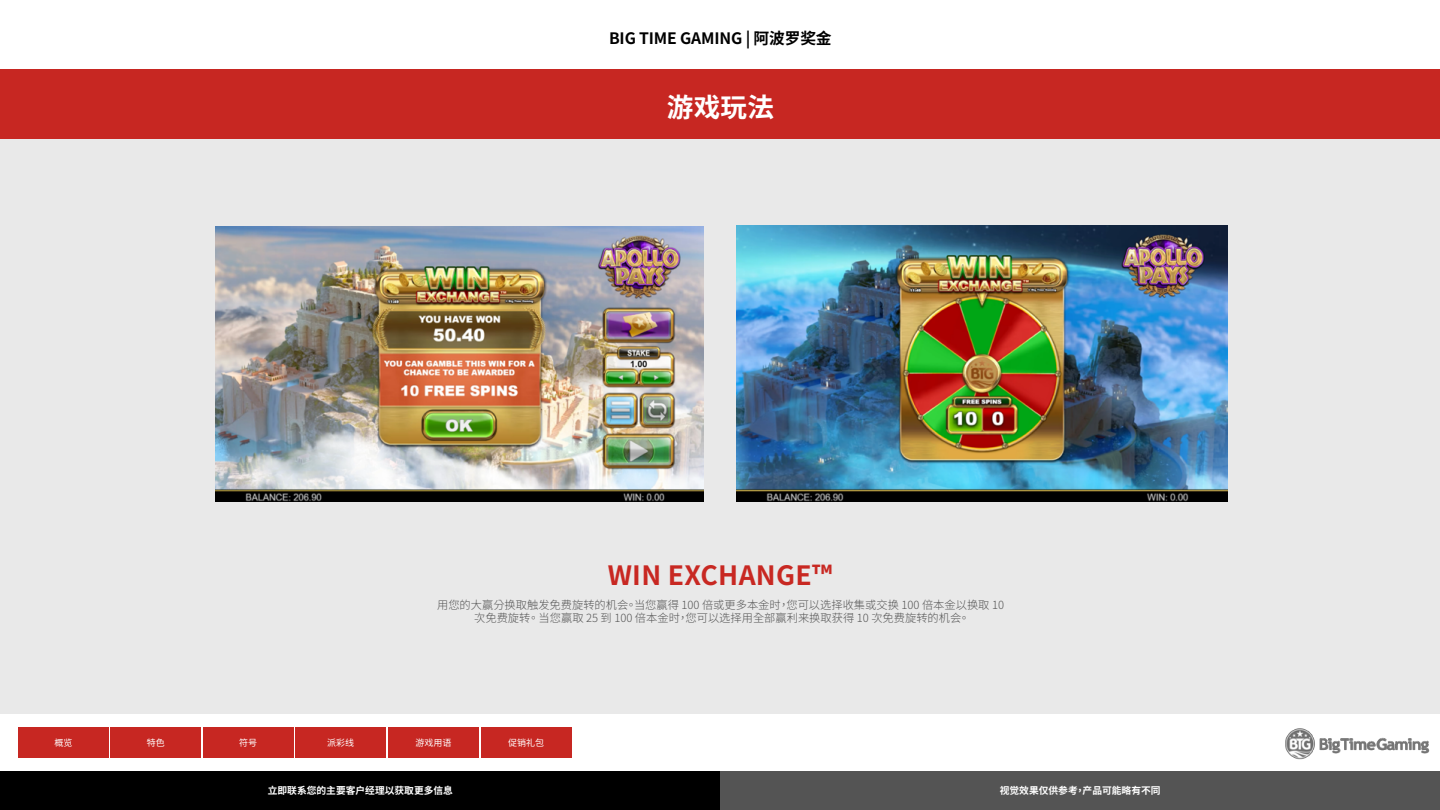
<style>
.page{position:relative;width:1440px;height:810px;background:#fff}
.page>*{position:absolute;margin:0;border:0;box-sizing:border-box;transform-origin:0 0}
.t1{font:700 26.55px "Noto Sans CJ Ktc";letter-spacing:.01em;color:#c82822}
.t2{font:700 26.55px "Noto Sans CJ Ktc";color:#fff}
.t3{font:700 15.75px "Noto Sans CJ Ktc";letter-spacing:-.01em;color:#000}
.t4{font:300 11.25px/13.5px "Noto Sans CJ Ktc";color:#545454;text-align:center}
.t5{font:700 9.75px "Noto Sans CJ Ktc";color:#fff}
.t6{font:9px "Noto Sans CJ Ktc";color:#fff}
</style>
<div class="page">
<div style="left:0;top:69px;width:1440px;height:645px;background:#e8e8e8"></div>
<div style="left:0;top:69px;width:1440px;height:69px;background:#c72722"></div>
<img style="left:1285px;top:728px;width:145px;height:32px">
<img style="left:216px;top:227px;width:487px;height:274px">
<img style="left:737px;top:225px;width:490px;height:276px">
<div style="left:18px;top:728px;width:91px;height:30px;background:#c72722"></div>
<div style="left:111px;top:728px;width:90px;height:30px;background:#c72722"></div>
<div style="left:203px;top:728px;width:90px;height:30px;background:#c72722"></div>
<div style="left:296px;top:728px;width:90px;height:30px;background:#c72722"></div>
<div style="left:388px;top:728px;width:91px;height:30px;background:#c72722"></div>
<div style="left:481px;top:728px;width:90px;height:30px;background:#c72722"></div>
<div style="left:0;top:771px;width:720px;height:39px;background:#000"></div>
<div style="left:720px;top:771px;width:720px;height:39px;background:#545454"></div>
<h2 class="t3" style="left:609px;top:29px;width:224px">BIG TIME GAMING | 阿波罗奖金</h2>
<h1 class="t2" style="left:667px;top:92px;width:109px">游戏玩法</h1>
<h1 class="t1" style="left:608px;top:560px;width:226px">WIN EXCHANGE™</h1>
<p class="t4" style="left:437px;top:598px;width:568px">用您的大赢分换取触发免费旋转的机会。当您赢得 100 倍或更多本金时，您可以选择收集或交换 100 倍本金以换取 10次免费旋转。 当您赢取 25 到 100 倍本金时，您可以选择用全部赢利来换取获得 10 次免费旋转的机会。</p>
<p class="t6" style="left:55px;top:738px;width:19px">概览</p>
<p class="t6" style="left:147px;top:738px;width:19px">特色</p>
<p class="t6" style="left:239px;top:738px;width:19px">符号</p>
<p class="t6" style="left:327px;top:738px;width:28px">派彩线</p>
<p class="t6" style="left:415px;top:738px;width:37px">游戏用语</p>
<p class="t6" style="left:508px;top:738px;width:37px">促销礼包</p>
<p class="t5" style="left:268px;top:785px;width:187px">立即联系您的主要客户经理以获取更多信息</p>
<p class="t5" style="left:1000px;top:785px;width:162px">视觉效果仅供参考，产品可能略有不同</p>
</div>
